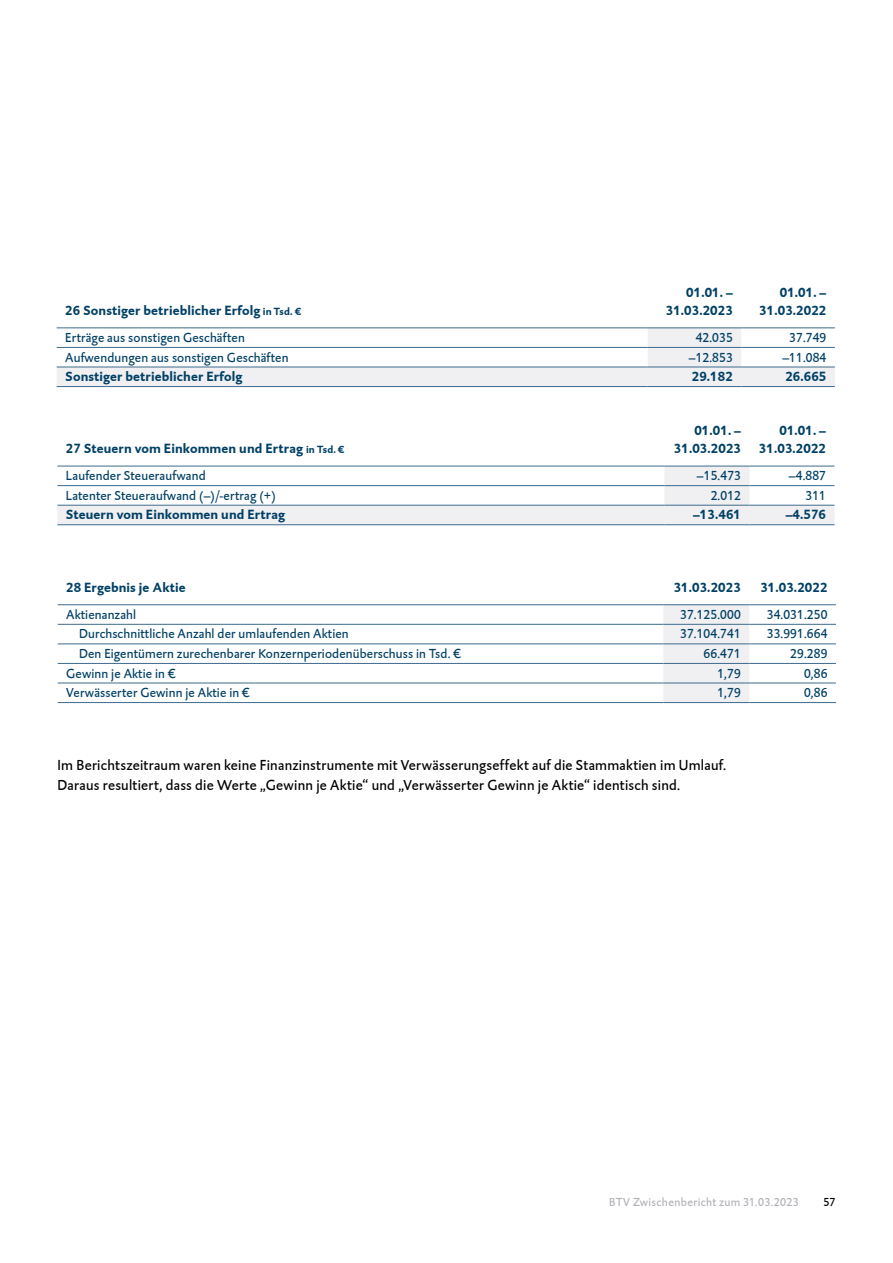
<style>
.page{position:relative;width:893px;height:1263px;background:#fff}
.page>*{position:absolute;margin:0;border:0;box-sizing:border-box;transform-origin:0 0}
.t1{font:15px/19.8px "DTL Caspari T";letter-spacing:.015em;color:#000}
.t2{font:13.5px "DTL Caspari T";letter-spacing:.01em;color:#004065}
.t3{font:700 13.5px/18px "DTL Caspari T";letter-spacing:.01em;color:#004065;text-align:right}
.t4{font:12px "DTL Caspari T";letter-spacing:.03em;color:#b1b2b7}
.t5{font:12px "DTL Caspari T";color:#000}
.s1{font-size:10.5px}
</style>
<div class="page">
<svg style="left:57px;top:329px;width:778px;height:57px"></svg>
<hr style="left:57px;top:328px;width:591px;height:1px;background:#3e6b8e">
<hr style="left:648px;top:328px;width:93px;height:1px;background:#3e6b8e">
<hr style="left:741px;top:328px;width:94px;height:1px;background:#3e6b8e">
<hr style="left:57px;top:347px;width:591px;height:1px;background:#3e6b8e">
<hr style="left:648px;top:347px;width:93px;height:1px;background:#3e6b8e">
<hr style="left:741px;top:347px;width:94px;height:1px;background:#3e6b8e">
<hr style="left:57px;top:367px;width:591px;height:1px;background:#3e6b8e">
<hr style="left:648px;top:367px;width:93px;height:1px;background:#3e6b8e">
<hr style="left:741px;top:367px;width:94px;height:1px;background:#3e6b8e">
<hr style="left:57px;top:386px;width:591px;height:1px;background:#3e6b8e">
<hr style="left:648px;top:386px;width:93px;height:1px;background:#3e6b8e">
<hr style="left:741px;top:386px;width:94px;height:1px;background:#3e6b8e">
<div style="left:663px;top:605px;width:86px;height:97px;background:#f0eff1"></div>
<hr style="left:58px;top:604px;width:605px;height:1px;background:#3e6b8e">
<hr style="left:663px;top:604px;width:86px;height:1px;background:#3e6b8e">
<hr style="left:749px;top:604px;width:87px;height:1px;background:#3e6b8e">
<hr style="left:58px;top:624px;width:605px;height:1px;background:#3e6b8e">
<hr style="left:663px;top:624px;width:86px;height:1px;background:#3e6b8e">
<hr style="left:749px;top:624px;width:87px;height:1px;background:#3e6b8e">
<hr style="left:58px;top:644px;width:605px;height:1px;background:#3e6b8e">
<hr style="left:663px;top:644px;width:86px;height:1px;background:#3e6b8e">
<hr style="left:749px;top:644px;width:87px;height:1px;background:#3e6b8e">
<hr style="left:58px;top:663px;width:605px;height:1px;background:#3e6b8e">
<hr style="left:663px;top:663px;width:86px;height:1px;background:#3e6b8e">
<hr style="left:749px;top:663px;width:87px;height:1px;background:#3e6b8e">
<hr style="left:58px;top:683px;width:605px;height:1px;background:#3e6b8e">
<hr style="left:663px;top:683px;width:86px;height:1px;background:#3e6b8e">
<hr style="left:749px;top:683px;width:87px;height:1px;background:#3e6b8e">
<hr style="left:58px;top:702px;width:605px;height:1px;background:#3e6b8e">
<hr style="left:663px;top:702px;width:86px;height:1px;background:#3e6b8e">
<hr style="left:749px;top:702px;width:87px;height:1px;background:#3e6b8e">
<svg style="left:57px;top:467px;width:777px;height:57px"></svg>
<hr style="left:57px;top:466px;width:607px;height:1px;background:#3e6b8e">
<hr style="left:664px;top:466px;width:85px;height:1px;background:#3e6b8e">
<hr style="left:749px;top:466px;width:85px;height:1px;background:#3e6b8e">
<hr style="left:57px;top:485px;width:607px;height:1px;background:#3e6b8e">
<hr style="left:664px;top:485px;width:85px;height:1px;background:#3e6b8e">
<hr style="left:749px;top:485px;width:85px;height:1px;background:#3e6b8e">
<hr style="left:57px;top:505px;width:607px;height:1px;background:#3e6b8e">
<hr style="left:664px;top:505px;width:85px;height:1px;background:#3e6b8e">
<hr style="left:749px;top:505px;width:85px;height:1px;background:#3e6b8e">
<hr style="left:57px;top:524px;width:607px;height:1px;background:#3e6b8e">
<hr style="left:664px;top:524px;width:85px;height:1px;background:#3e6b8e">
<hr style="left:749px;top:524px;width:85px;height:1px;background:#3e6b8e">
<p class="t3" style="left:65px;top:301px;width:237px">26 Sonstiger betrieblicher Erfolg <span class="s1">in Tsd. €</span></p>
<p class="t3" style="left:666px;top:283px;width:69px">01.01. –<br>31.03.2023</p>
<p class="t3" style="left:759px;top:283px;width:69px">01.01. –<br>31.03.2022</p>
<p class="t2" style="left:65px;top:329px;width:181px">Erträge aus sonstigen Geschäften</p>
<p class="t2" style="left:696px;top:329px;width:39px">42.035</p>
<p class="t2" style="left:789px;top:329px;width:39px">37.749</p>
<p class="t2" style="left:65px;top:349px;width:225px">Aufwendungen aus sonstigen Geschäften</p>
<p class="t2" style="left:689px;top:349px;width:45px">–12.853</p>
<p class="t2" style="left:782px;top:349px;width:45px">–11.084</p>
<p class="t3" style="left:65px;top:367px;width:179px">Sonstiger betrieblicher Erfolg</p>
<p class="t3" style="left:692px;top:367px;width:43px">29.182</p>
<p class="t3" style="left:785px;top:367px;width:43px">26.665</p>
<p class="t3" style="left:66px;top:439px;width:280px">27 Steuern vom Einkommen und Ertrag <span class="s1">in Tsd. €</span></p>
<p class="t3" style="left:674px;top:421px;width:69px">01.01. –<br>31.03.2023</p>
<p class="t3" style="left:759px;top:421px;width:69px">01.01. –<br>31.03.2022</p>
<p class="t2" style="left:66px;top:467px;width:141px">Laufender Steueraufwand</p>
<p class="t2" style="left:697px;top:467px;width:45px">–15.473</p>
<p class="t2" style="left:789px;top:467px;width:39px">–4.887</p>
<p class="t2" style="left:66px;top:487px;width:211px">Latenter Steueraufwand (–)/-ertrag (+)</p>
<p class="t2" style="left:711px;top:487px;width:32px">2.012</p>
<p class="t2" style="left:805px;top:487px;width:22px">311</p>
<p class="t3" style="left:66px;top:505px;width:221px">Steuern vom Einkommen und Ertrag</p>
<p class="t3" style="left:693px;top:505px;width:49px">–13.461</p>
<p class="t3" style="left:786px;top:505px;width:42px">–4.576</p>
<p class="t3" style="left:66px;top:578px;width:121px">28 Ergebnis je Aktie</p>
<p class="t3" style="left:674px;top:578px;width:69px">31.03.2023</p>
<p class="t3" style="left:760px;top:578px;width:69px">31.03.2022</p>
<p class="t2" style="left:66px;top:606px;width:71px">Aktienanzahl</p>
<p class="t2" style="left:680px;top:606px;width:62px">37.125.000</p>
<p class="t2" style="left:767px;top:606px;width:62px">34.031.250</p>
<p class="t2" style="left:79px;top:625px;width:271px">Durchschnittliche Anzahl der umlaufenden Aktien</p>
<p class="t2" style="left:680px;top:625px;width:62px">37.104.741</p>
<p class="t2" style="left:767px;top:625px;width:62px">33.991.664</p>
<p class="t2" style="left:79px;top:645px;width:383px">Den Eigentümern zurechenbarer Konzernperiodenüberschuss in Tsd. €</p>
<p class="t2" style="left:704px;top:645px;width:39px">66.471</p>
<p class="t2" style="left:790px;top:645px;width:39px">29.289</p>
<p class="t2" style="left:66px;top:665px;width:110px">Gewinn je Aktie in €</p>
<p class="t2" style="left:717px;top:665px;width:25px">1,79</p>
<p class="t2" style="left:804px;top:665px;width:25px">0,86</p>
<p class="t2" style="left:66px;top:684px;width:184px">Verwässerter Gewinn je Aktie in €</p>
<p class="t2" style="left:717px;top:684px;width:25px">1,79</p>
<p class="t2" style="left:804px;top:684px;width:25px">0,86</p>
<p class="t1" style="left:57px;top:755px;width:670px">Im Berichtszeitraum waren keine Finanzinstrumente mit Verwässerungseffekt auf die Stammaktien im Umlauf.<br>Daraus resultiert, dass die Werte „Gewinn je Aktie“ und „Verwässerter Gewinn je Aktie“ identisch sind.</p>
<p class="t4" style="left:609px;top:1194px;width:191px">BTV Zwischenbericht zum 31.03.2023</p>
<p class="t5" style="left:823px;top:1194px;width:14px">57</p>
</div>
